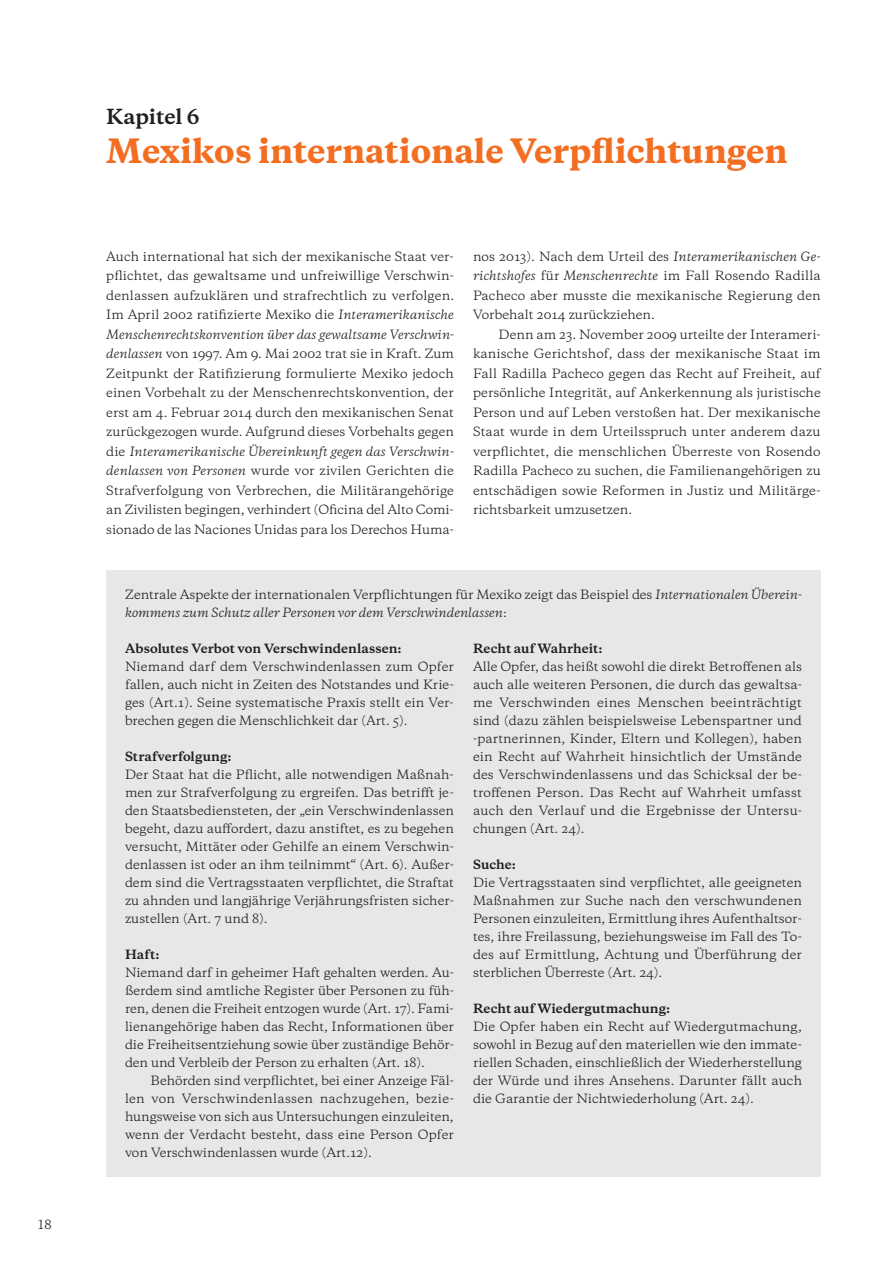
<style>
.page{position:relative;width:893px;height:1263px;background:#fff}
.page>*{position:absolute;margin:0;border:0;box-sizing:border-box;transform-origin:0 0}
.t1{font:800 31.5px "Galaxie Copernicus";color:#f36e21}
.t2{font:700 19.5px "Galaxie Copernicus";color:#231f20}
.t3{font:12px/18px "Galaxie Copernicus";color:#231f20;text-align:justify}
.t4{font:700 12px "Galaxie Copernicus";letter-spacing:.005em;color:#231f20}
.s1{font-style:italic}
</style>
<div class="page">
<div style="left:106px;top:570px;width:715px;height:607px;background:#e6e7e9"></div>
<p class="t3" style="left:38px;top:1215px;width:15px">18</p>
<h2 class="t2" style="left:106px;top:104px;width:95px">Kapitel 6</h2>
<h1 class="t1" style="left:106px;top:130px;width:683px">Mexikos internationale Verpflichtungen</h1>
<p class="t3" style="left:106px;top:246px;width:349px;line-height:19.5px">Auch international hat sich der mexikanische Staat ver&shy;pflichtet, das gewaltsame und unfreiwillige Verschwin&shy;denlassen aufzuklären und strafrechtlich zu verfolgen.<br>Im April 2002 ratifizierte Mexiko die <span class="s1">Interamerikanische Menschenrechtskonvention über das gewaltsame Verschwin&shy;denlassen</span> von 1997. Am 9. Mai 2002 trat sie in Kraft. Zum Zeitpunkt der Ratifizierung formulierte Mexiko jedoch einen Vorbehalt zu der Menschenrechtskonvention, der erst am 4. Februar 2014 durch den mexikanischen Senat zurückgezogen wurde. Aufgrund dieses Vorbehalts gegen die <span class="s1">Interamerikanische Übereinkunft gegen das Verschwin&shy;denlassen von Personen</span> wurde vor zivilen Gerichten die Strafverfolgung von Verbrechen, die Militärangehörige an Zivilisten begingen, verhindert (Oficina del Alto Comi&shy;sionado de las Naciones Unidas para los Derechos Huma-</p>
<p class="t3" style="left:473px;top:246px;width:349px;line-height:19.5px">nos 2013). Nach dem Urteil des <span class="s1">Interamerikanischen Ge&shy;richtshofes</span> für <span class="s1">Menschenrechte</span> im Fall Rosendo Radilla Pacheco aber musste die mexikanische Regierung den Vorbehalt 2014 zurückziehen.</p>
<p class="t3" style="left:473px;top:324px;width:349px;line-height:19.5px;text-indent:26px">Denn am 23. November 2009 urteilte der Interameri&shy;kanische Gerichtshof, dass der mexikanische Staat im Fall Radilla Pacheco gegen das Recht auf Freiheit, auf persönliche Integrität, auf Ankerkennung als juristische Person und auf Leben verstoßen hat. Der mexikanische Staat wurde in dem Urteilsspruch unter anderem dazu verpflichtet, die menschlichen Überreste von Rosendo Radilla Pacheco zu suchen, die Familienangehörigen zu entschädigen sowie Reformen in Justiz und Militärge&shy;richtsbarkeit umzusetzen.</p>
<p class="t3" style="left:125px;top:586px;width:678px">Zentrale Aspekte der internationalen Verpflichtungen für Mexiko zeigt das Beispiel des <span class="s1">Internationalen Überein&shy;kommens zum Schutz aller Personen vor dem Verschwindenlassen</span>:</p>
<p class="t4" style="left:125px;top:641px;width:278px">Absolutes Verbot von Verschwindenlassen:</p>
<p class="t3" style="left:125px;top:658px;width:330px">Niemand darf dem Verschwindenlassen zum Opfer fallen, auch nicht in Zeiten des Notstandes und Krie&shy;ges (Art.1). Seine systematische Praxis stellt ein Ver&shy;brechen gegen die Menschlichkeit dar (Art. 5).</p>
<p class="t4" style="left:125px;top:749px;width:108px">Strafverfolgung:</p>
<p class="t3" style="left:125px;top:766px;width:330px">Der Staat hat die Pflicht, alle notwendigen Maßnah&shy;men zur Strafverfolgung zu ergreifen. Das betrifft je&shy;den Staatsbediensteten, der „ein Verschwindenlassen begeht, dazu auffordert, dazu anstiftet, es zu begehen versucht, Mittäter oder Gehilfe an einem Verschwin&shy;denlassen ist oder an ihm teilnimmt“ (Art. 6). Außer&shy;dem sind die Vertragsstaaten verpflichtet, die Straftat zu ahnden und langjährige Verjährungsfristen sicher&shy;zustellen (Art. 7 und 8).</p>
<p class="t4" style="left:125px;top:947px;width:36px">Haft:</p>
<p class="t3" style="left:125px;top:964px;width:330px">Niemand darf in geheimer Haft gehalten werden. Au&shy;ßerdem sind amtliche Register über Personen zu füh&shy;ren, denen die Freiheit entzogen wurde (Art. 17). Fami&shy;lienangehörige haben das Recht, Informationen über die Freiheitsentziehung sowie über zuständige Behör&shy;den und Verbleib der Person zu erhalten (Art. 18).</p>
<p class="t3" style="left:125px;top:1072px;width:330px;text-indent:26px">Behörden sind verpflichtet, bei einer Anzeige Fäl&shy;len von Verschwindenlassen nachzugehen, bezie&shy;hungsweise von sich aus Untersuchungen einzuleiten, wenn der Verdacht besteht, dass eine Person Opfer von Verschwindenlassen wurde (Art.12).</p>
<p class="t4" style="left:473px;top:641px;width:131px">Recht auf Wahrheit:</p>
<p class="t3" style="left:473px;top:658px;width:330px">Alle Opfer, das heißt sowohl die direkt Betroffenen als auch alle weiteren Personen, die durch das gewaltsa&shy;me Verschwinden eines Menschen beeinträchtigt sind (dazu zählen beispielsweise Lebenspartner und -partnerinnen, Kinder, Eltern und Kollegen), haben ein Recht auf Wahrheit hinsichtlich der Umstände des Verschwindenlassens und das Schicksal der be&shy;troffenen Person. Das Recht auf Wahrheit umfasst auch den Verlauf und die Ergebnisse der Untersu&shy;chungen (Art. 24).</p>
<p class="t4" style="left:473px;top:857px;width:44px">Suche:</p>
<p class="t3" style="left:473px;top:874px;width:330px">Die Vertragsstaaten sind verpflichtet, alle geeigneten Maßnahmen zur Suche nach den verschwundenen Personen einzuleiten, Ermittlung ihres Aufenthaltsor&shy;tes, ihre Freilassung, beziehungsweise im Fall des To&shy;des auf Ermittlung, Achtung und Überführung der sterblichen Überreste (Art. 24).</p>
<p class="t4" style="left:473px;top:1001px;width:199px">Recht auf Wiedergutmachung:</p>
<p class="t3" style="left:473px;top:1018px;width:330px">Die Opfer haben ein Recht auf Wiedergutmachung, sowohl in Bezug auf den materiellen wie den immate&shy;riellen Schaden, einschließlich der Wiederherstellung der Würde und ihres Ansehens. Darunter fällt auch die Garantie der Nichtwiederholung (Art. 24).</p>
</div>
